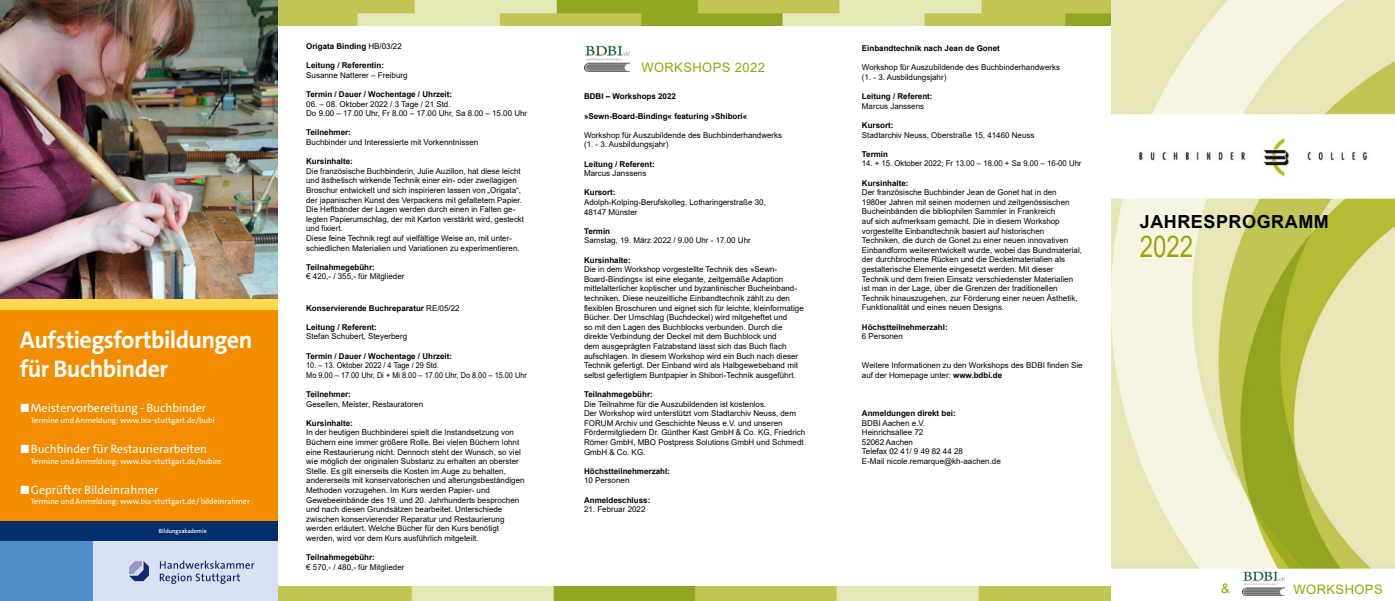
<style>
.page{position:relative;width:1395px;height:601px;background:#fff}
.page>*{position:absolute;margin:0;border:0;box-sizing:border-box;transform-origin:0 0}
.t1{font:30px "Arial";color:#9aa607;scale:.8 1}
.t2{font:700 24.2px/28.3px "The Sans C4 s";letter-spacing:-.02em;color:#fff}
.t3{font:700 18px "Arial";letter-spacing:.03em;color:#000}
.t4{font:13px "Arial";letter-spacing:.03em;color:#97a408}
.t5{font:12.1px "The Sans C4 s";color:#fff}
.t6{font:8.1px "The Sans C4 s";color:#fff}
.t7{font:8px/9.6px "Arial";color:#000}
.t8{font:700 8px "Arial";color:#000}
.t9{font:8px/9.6px "Arial";color:#000;scale:.92 1}
.t10{font:600 6.1px "The Sans C4 s";color:#fff}
.s1{font-weight:600}
.s2{font-weight:400}
.s3{font-weight:700}
</style>
<div class="page">
<img style="left:278px;top:587px;width:833px;height:14px">
<img style="left:278px;top:0;width:833px;height:26px">
<img style="left:1111px;top:0;width:283px;height:596px">
<img style="left:1242px;top:569px;width:43px;height:26px">
<img style="left:584px;top:45px;width:46px;height:27px">
<div style="left:90px;top:541px;width:188px;height:60px;background:#d8e1f4"></div>
<svg style="left:129px;top:561px;width:20px;height:20px"></svg>
<svg style="left:160px;top:561px;width:94px;height:23px"></svg>
<div style="left:0;top:541px;width:93px;height:60px;background:#4e8fcc"></div>
<img style="left:0;top:0;width:278px;height:300px">
<div style="left:0;top:521px;width:278px;height:20px;background:#002f6c"></div>
<div style="left:0;top:310px;width:278px;height:211px;background:#f28d00"></div>
<div style="left:0;top:300px;width:278px;height:10px;background:#ffd852"></div>
<h2 class="t2" style="left:20px;top:326px;width:234px">Aufstiegsfortbildungen für Buchbinder</h2>
<h3 class="t5" style="left:21px;top:401px;width:187px"><span class="s1">■</span>Meistervorbereitung - Buchbinder</h3>
<p class="t6" style="left:31px;top:415px;width:185px">Termine und Anmeldung: www.bia-stuttgart.de/bubi</p>
<h3 class="t5" style="left:21px;top:441px;width:188px"><span class="s1">■</span>Buchbinder für Restaurierarbeiten</h3>
<p class="t6" style="left:31px;top:456px;width:192px">Termine und Anmeldung: www.bia-stuttgart.de/bubire</p>
<h3 class="t5" style="left:21px;top:482px;width:139px"><span class="s1">■</span>Geprüfter Bildeinrahmer</h3>
<p class="t6" style="left:31px;top:496px;width:220px">Termine und Anmeldung: www.bia-stuttgart.de/ bildeinrahmer</p>
<p class="t10" style="left:159px;top:527px;width:50px">Bildungsakademie</p>
<p class="t8" style="left:306px;top:41px;width:97px">Origata Binding <span class="s2">HB/03/22</span></p>
<p class="t8" style="left:306px;top:60px;width:79px">Leitung / Referentin:</p>
<p class="t7" style="left:306px;top:70px;width:103px">Susanne Natterer – Freiburg</p>
<p class="t8" style="left:306px;top:89px;width:147px">Termin / Dauer / Wochentage / Uhrzeit:</p>
<p class="t7" style="left:306px;top:99px;width:223px">06. – 08. Oktober 2022 / 3 Tage / 21 Std.<br>Do 9.00 – 17.00 Uhr, Fr 8.00 – 17.00 Uhr, Sa 8.00 – 15.00 Uhr</p>
<p class="t8" style="left:306px;top:127px;width:46px">Teilnehmer:</p>
<p class="t7" style="left:306px;top:137px;width:174px">Buchbinder und Interessierte mit Vorkenntnissen</p>
<p class="t8" style="left:306px;top:156px;width:48px">Kursinhalte:</p>
<p class="t7" style="left:306px;top:166px;width:219px">Die französische Buchbinderin, Julie Auzillon, hat diese leicht und ästhetisch wirkende Technik einer ein- oder zweilagigen Broschur entwickelt und sich inspirieren lassen von „Origata“, der japanischen Kunst des Verpackens mit gefaltetem Papier.<br>Die Heftbänder der Lagen werden durch einen in Falten ge&shy;legten Papierumschlag, der mit Karton verstärkt wird, gesteckt und fixiert.<br>Diese feine Technik regt auf vielfältige Weise an, mit unter&shy;schiedlichen Materialien und Variationen zu experimentieren.</p>
<p class="t8" style="left:306px;top:261px;width:70px">Teilnahmegebühr:</p>
<p class="t7" style="left:306px;top:272px;width:100px">€ 420,- / 355,- für Mitglieder</p>
<p class="t8" style="left:306px;top:302px;width:155px">Konservierende Buchreparatur <span class="s2">RE/05/22</span></p>
<p class="t8" style="left:306px;top:321px;width:72px">Leitung / Referent:</p>
<p class="t7" style="left:306px;top:332px;width:102px">Stefan Schubert, Steyerberg</p>
<p class="t8" style="left:306px;top:350px;width:147px">Termin / Dauer / Wochentage / Uhrzeit:</p>
<p class="t9" style="left:306px;top:360px;width:241px">10. – 13. Oktober 2022 / 4 Tage / 29 Std.<br>Mo 9.00 – 17.00 Uhr, Di + Mi 8.00 – 17.00 Uhr, Do 8.00 – 15.00 Uhr</p>
<p class="t8" style="left:306px;top:389px;width:46px">Teilnehmer:</p>
<p class="t7" style="left:306px;top:399px;width:118px">Gesellen, Meister, Restauratoren</p>
<p class="t8" style="left:306px;top:417px;width:48px">Kursinhalte:</p>
<p class="t7" style="left:306px;top:428px;width:220px">In der heutigen Buchbinderei spielt die Instandsetzung von Büchern eine immer größere Rolle. Bei vielen Büchern lohnt eine Restaurierung nicht. Dennoch steht der Wunsch, so viel wie möglich der originalen Substanz zu erhalten an oberster Stelle. Es gilt einerseits die Kosten im Auge zu behalten, andererseits mit konservatorischen und alterungsbeständigen Methoden vorzugehen. Im Kurs werden Papier- und Gewebeeinbände des 19. und 20. Jahrhunderts besprochen und nach diesen Grundsätzen bearbeitet. Unterschiede zwischen konservierender Reparatur und Restaurierung werden erläutert. Welche Bücher für den Kurs benötigt werden, wird vor dem Kurs ausführlich mitgeteilt.</p>
<p class="t8" style="left:306px;top:552px;width:70px">Teilnahmegebühr:</p>
<p class="t7" style="left:306px;top:562px;width:100px">€ 570,- / 480,- für Mitglieder</p>
<h3 class="t4" style="left:641px;top:59px;width:125px">WORKSHOPS 2022</h3>
<p class="t8" style="left:584px;top:91px;width:93px">BDBI – Workshops 2022</p>
<p class="t8" style="left:584px;top:110px;width:165px">»Sewn-Board-Binding« featuring »Shibori«</p>
<p class="t7" style="left:584px;top:130px;width:200px">Workshop für Auszubildende des Buchbinderhandwerks (1. - 3. Ausbildungsjahr)</p>
<p class="t8" style="left:584px;top:158px;width:72px">Leitung / Referent:</p>
<p class="t7" style="left:584px;top:169px;width:64px">Marcus Janssens</p>
<p class="t8" style="left:584px;top:187px;width:33px">Kursort:</p>
<p class="t7" style="left:584px;top:197px;width:183px">Adolph-Kolping-Berufskolleg, Lotharingerstraße 30,<br>48147 Münster</p>
<p class="t8" style="left:584px;top:225px;width:28px">Termin</p>
<p class="t7" style="left:584px;top:236px;width:168px">Samstag, 19. März 2022 / 9.00 Uhr - 17.00 Uhr</p>
<p class="t8" style="left:584px;top:254px;width:48px">Kursinhalte:</p>
<p class="t7" style="left:584px;top:265px;width:221px">Die in dem Workshop vorgestellte Technik des »Sewn-Board-Bindings« ist eine elegante, zeitgemäße Adaption mittelalterlicher koptischer und byzantinischer Bucheinband&shy;techniken. Diese neuzeitliche Einbandtechnik zählt zu den flexiblen Broschuren und eignet sich für leichte, kleinformatige Bücher. Der Umschlag (Buchdeckel) wird mitgeheftet und<br>so mit den Lagen des Buchblocks verbunden. Durch die direkte Verbindung der Deckel mit dem Buchblock und<br>dem ausgeprägten Falzabstand lässt sich das Buch flach aufschlagen. In diesem Workshop wird ein Buch nach dieser Technik gefertigt. Der Einband wird als Halbgewebeband mit selbst gefertigtem Buntpapier in Shibori-Technik ausgeführt.</p>
<p class="t8" style="left:584px;top:389px;width:70px">Teilnahmegebühr:</p>
<p class="t7" style="left:584px;top:399px;width:223px">Die Teilnahme für die Auszubildenden ist kostenlos.<br>Der Workshop wird unterstützt vom Stadtarchiv Neuss, dem FORUM Archiv und Geschichte Neuss e.V. und unseren Fördermitgliedern Dr. Günther Kast GmbH &amp; Co. KG, Friedrich Römer GmbH, MBO Postpress Solutions GmbH und Schmedt GmbH &amp; Co. KG.</p>
<p class="t8" style="left:584px;top:465px;width:87px">Höchstteilnehmerzahl:</p>
<p class="t7" style="left:584px;top:476px;width:47px">10 Personen</p>
<p class="t8" style="left:584px;top:494px;width:68px">Anmeldeschluss:</p>
<p class="t7" style="left:584px;top:505px;width:63px">21. Februar 2022</p>
<p class="t8" style="left:862px;top:43px;width:139px">Einbandtechnik nach Jean de Gonet</p>
<p class="t7" style="left:862px;top:63px;width:200px">Workshop für Auszubildende des Buchbinderhandwerks (1. - 3. Ausbildungsjahr)</p>
<p class="t8" style="left:862px;top:91px;width:72px">Leitung / Referent:</p>
<p class="t7" style="left:862px;top:101px;width:64px">Marcus Janssens</p>
<p class="t8" style="left:862px;top:120px;width:33px">Kursort:</p>
<p class="t7" style="left:862px;top:130px;width:174px">Stadtarchiv Neuss, Oberstraße 15, 41460 Neuss</p>
<p class="t8" style="left:862px;top:148px;width:28px">Termin</p>
<p class="t7" style="left:862px;top:159px;width:221px">14. + 15. Oktober 2022; Fr 13.00 – 18.00 + Sa 9.00 – 16-00 Uhr</p>
<p class="t8" style="left:862px;top:177px;width:48px">Kursinhalte:</p>
<p class="t7" style="left:862px;top:188px;width:222px">Der französische Buchbinder Jean de Gonet hat in den 1980er Jahren mit seinen modernen und zeitgenössischen Bucheinbänden die bibliophilen Sammler in Frankreich<br>auf sich aufmerksam gemacht. Die in diesem Workshop vorgestellte Einbandtechnik basiert auf historischen Techniken, die durch de Gonet zu einer neuen innovativen Einbandform weiterentwickelt wurde, wobei das Bundmaterial, der durchbrochene Rücken und die Deckelmaterialien als gestalterische Elemente eingesetzt werden. Mit dieser Technik und dem freien Einsatz verschiedenster Materialien ist man in der Lage, über die Grenzen der traditionellen Technik hinauszugehen, zur Förderung einer neuen Ästhetik, Funktionalität und eines neuen Designs.</p>
<p class="t8" style="left:862px;top:321px;width:87px">Höchstteilnehmerzahl:</p>
<p class="t7" style="left:862px;top:332px;width:42px">6 Personen</p>
<p class="t7" style="left:862px;top:360px;width:222px">Weitere Informationen zu den Workshops des BDBI finden Sie auf der Homepage unter: <span class="s3">www.bdbi.de</span></p>
<p class="t8" style="left:862px;top:408px;width:95px">Anmeldungen direkt bei:</p>
<p class="t7" style="left:862px;top:418px;width:140px">BDBI Aachen e.V.<br>Heinrichsallee 72<br>52062 Aachen<br>Telefax 02 41/ 9 49 82 44 28<br>E-Mail nicole.remarque@kh-aachen.de</p>
<h3 class="t3" style="left:1140px;top:209px;width:191px">JAHRESPROGRAMM</h3>
<h1 class="t1" style="left:1140px;top:226px;width:68px">2022</h1>
<h3 class="t4" style="left:1221px;top:580px;width:10px">&amp;</h3>
<h3 class="t4" style="left:1293px;top:580px;width:91px">WORKSHOPS</h3>
</div>
